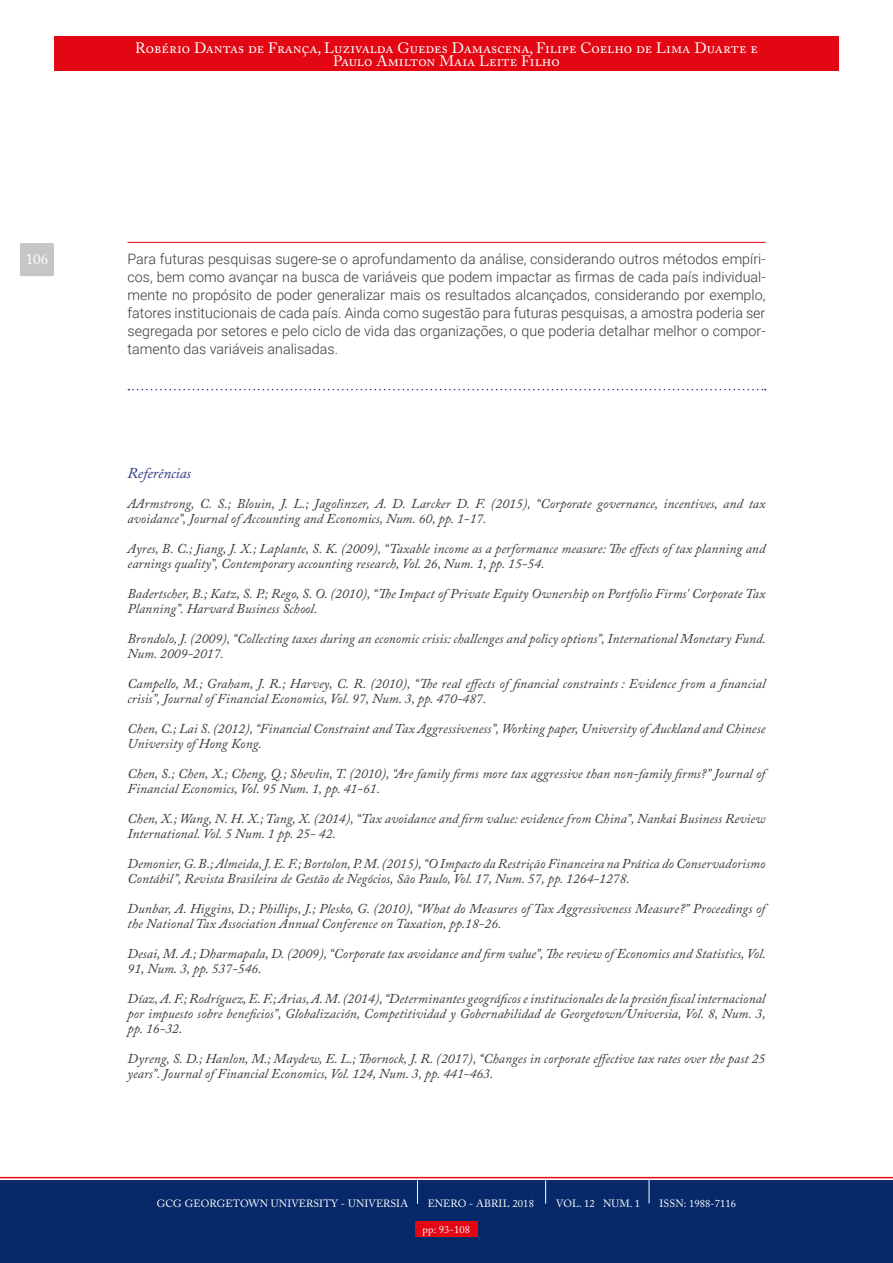
<style>
.page{position:relative;width:893px;height:1263px;background:#fff}
.page>*{position:absolute;margin:0;border:0;box-sizing:border-box;transform-origin:0 0}
.t1{font:15px/13.5px "Adobe Caslon Pro";letter-spacing:.005em;color:#fff;text-align:center}
.t2{font:italic 15px "Adobe Caslon Pro";letter-spacing:-.005em;color:#283583}
.t3{font:300 14.25px/18px "Roboto";color:#3a3835;text-align:justify}
.t4{font:italic 13.5px/15px "Adobe Caslon Pro";letter-spacing:.005em;color:#3a3835}
.t5{font:10.5px "Adobe Caslon Pro";letter-spacing:.01em;color:#fff}
</style>
<div class="page">
<div style="left:54px;top:37px;width:785px;height:34px;background:#e30613"></div>
<div style="left:0;top:1180px;width:893px;height:83px;background:#082969"></div>
<svg style="left:0;top:1177px;width:893px;height:27px"></svg>
<div style="left:415px;top:1221px;width:63px;height:16px;background:#e30613"></div>
<div style="left:20px;top:243px;width:34px;height:33px;background:#c6c6c6;border-radius:2px"></div>
<hr style="left:128px;top:242px;width:637px;height:1px;background:#e30613">
<svg style="left:128px;top:389px;width:638px;height:1px"></svg>
<p class="t1" style="left:135px;top:41px;width:624px">Robério Dantas de França, Luzivalda Guedes Damascena, Filipe Coelho de Lima Duarte e<br>Paulo Amilton Maia Leite Filho</p>
<p class="t1" style="left:26px;top:252px;width:24px">106</p>
<p class="t3" style="left:128px;top:250px;width:639px">Para futuras pesquisas sugere-se o aprofundamento da análise, considerando outros métodos empíri&shy;cos, bem como avançar na busca de variáveis que podem impactar as firmas de cada país individual&shy;mente no propósito de poder generalizar mais os resultados alcançados, considerando por exemplo, fatores institucionais de cada país. Ainda como sugestão para futuras pesquisas, a amostra poderia ser segregada por setores e pelo ciclo de vida das organizações, o que poderia detalhar melhor o compor&shy;tamento das variáveis analisadas.</p>
<p class="t2" style="left:128px;top:464px;width:65px">Referências</p>
<p class="t4" style="left:128px;top:496px;width:639px">AArmstrong, C. S.; Blouin, J. L.; Jagolinzer, A. D. Larcker D. F. (2015), “Corporate governance, incentives, and tax avoidance”, Journal of Accounting and Economics, Num. 60, pp. 1-17.</p>
<p class="t4" style="left:128px;top:541px;width:639px">Ayres, B. C.; Jiang, J. X.; Laplante, S. K. (2009), “Taxable income as a performance measure: The effects of tax planning and earnings quality”, Contemporary accounting research, Vol. 26, Num. 1, pp. 15-54.</p>
<p class="t4" style="left:128px;top:586px;width:639px">Badertscher, B.; Katz, S. P.; Rego, S. O. (2010), “The Impact of Private Equity Ownership on Portfolio Firms' Corporate Tax<br>Planning”. Harvard Business School.</p>
<p class="t4" style="left:128px;top:631px;width:640px">Brondolo, J. (2009), “Collecting taxes during an economic crisis: challenges and policy options”, International Monetary Fund.<br>Num. 2009-2017.</p>
<p class="t4" style="left:128px;top:676px;width:639px">Campello, M.; Graham, J. R.; Harvey, C. R. (2010), “The real effects of financial constraints : Evidence from a financial crisis”, Journal of Financial Economics, Vol. 97, Num. 3, pp. 470-487.</p>
<p class="t4" style="left:128px;top:721px;width:639px">Chen, C.; Lai S. (2012), “Financial Constraint and Tax Aggressiveness”, Working paper, University of Auckland and Chinese<br>University of Hong Kong.</p>
<p class="t4" style="left:128px;top:766px;width:639px">Chen, S.; Chen, X.; Cheng, Q.; Shevlin, T. (2010), “Are family firms more tax aggressive than non-family firms?” Journal of<br>Financial Economics, Vol. 95 Num. 1, pp. 41-61.</p>
<p class="t4" style="left:128px;top:811px;width:639px">Chen, X.; Wang, N. H. X.; Tang, X. (2014), “Tax avoidance and firm value: evidence from China”, Nankai Business Review<br>International. Vol. 5 Num. 1 pp. 25- 42.</p>
<p class="t4" style="left:128px;top:856px;width:639px">Demonier, G. B.; Almeida, J. E. F.; Bortolon, P. M. (2015), “O Impacto da Restrição Financeira na Prática do Conservadorismo<br>Contábil”, Revista Brasileira de Gestão de Negócios, São Paulo, Vol. 17, Num. 57, pp. 1264-1278.</p>
<p class="t4" style="left:128px;top:901px;width:639px">Dunbar, A. Higgins, D.; Phillips, J.; Plesko, G. (2010), “What do Measures of Tax Aggressiveness Measure?” Proceedings of the National Tax Association Annual Conference on Taxation, pp.18-26.</p>
<p class="t4" style="left:128px;top:946px;width:640px">Desai, M. A.; Dharmapala, D. (2009), “Corporate tax avoidance and firm value”, The review of Economics and Statistics, Vol.<br>91, Num. 3, pp. 537-546.</p>
<p class="t4" style="left:128px;top:991px;width:640px;text-align:justify">Díaz, A. F.; Rodríguez, E. F.; Arias, A. M. (2014), “Determinantes geográficos e institucionales de la presión fiscal internacional por impuesto sobre beneficios”, Globalización, Competitividad y Gobernabilidad de Georgetown/Universia, Vol. 8, Num. 3, pp. 16-32.</p>
<p class="t4" style="left:128px;top:1051px;width:639px">Dyreng, S. D.; Hanlon, M.; Maydew, E. L.; Thornock, J. R. (2017), “Changes in corporate effective tax rates over the past 25 years”. Journal of Financial Economics, Vol. 124, Num. 3, pp. 441-463.</p>
<p class="t5" style="left:157px;top:1197px;width:253px">GCG GEORGETOWN UNIVERSITY - UNIVERSIA</p>
<p class="t5" style="left:428px;top:1197px;width:108px">ENERO - ABRIL 2018</p>
<p class="t5" style="left:556px;top:1197px;width:85px">VOL. 12 NUM. 1</p>
<p class="t5" style="left:660px;top:1197px;width:78px">ISSN: 1988-7116</p>
<p class="t5" style="left:423px;top:1223px;width:49px">pp: 93-108</p>
</div>
